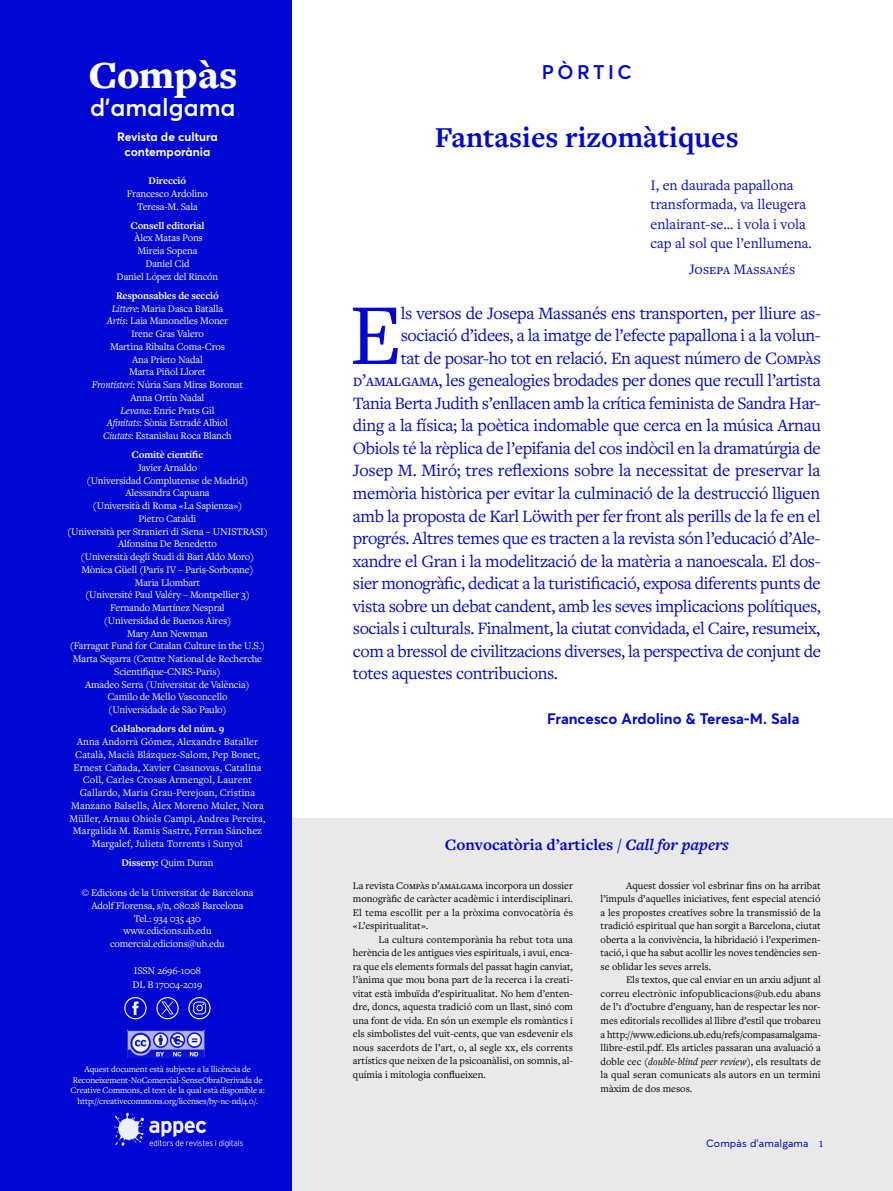
<style>
.page{position:relative;width:893px;height:1191px;background:#fff}
.page>*{position:absolute;margin:0;border:0;box-sizing:border-box;transform-origin:0 0}
.t1{font:90px "Freight Text Pro";color:#0007d2}
.t2{font:900 39.9px "Freight Text Pro";color:#fff}
.t3{font:700 30px "Freight Text Pro";color:#0007d2}
.t4{font:600 24.45px "Averta";color:#fff}
.t5{font:600 19.5px "Averta";letter-spacing:.18em;color:#0007d2}
.t6{font:18px "Freight Text Pro";letter-spacing:-.02em;color:#0007d2}
.t7{font:700 16.5px "Freight Text Pro";color:#0007d2}
.t8{font:15px/19.5px "Freight Text Pro";color:#0007d2}
.t9{font:700 15px "Averta";color:#0007d2}
.t10{font:700 12px/15px "Averta";color:#fff;text-align:center}
.t11{font:10.5px/13.5px "Freight Text Pro";color:#000;text-align:justify}
.t12{font:10.5px/12.8px "Freight Text Pro";letter-spacing:-.015em;color:#fff;text-align:center}
.t13{font:10.5px/12.8px "Freight Text Pro";letter-spacing:.01em;color:#fff;text-align:center}
.t14{font:700 10.5px "Freight Text Pro";letter-spacing:-.015em;color:#fff}
.t15{font:10.5px "Averta";letter-spacing:.02em;color:#0007d2}
.t16{font:9px/10.5px "Freight Text Pro";letter-spacing:-.015em;color:#fff;text-align:center}
.s1{font-weight:700}
.s2{font-style:italic}
.s3{font-family:"Freight Text Pro";font-size:12.75px}
</style>
<div class="page">
<div style="left:289px;top:818px;width:604px;height:373px;background:#e9e9e9"></div>
<div style="left:0;top:0;width:291px;height:1191px;background:#0007d2"></div>
<div style="left:124px;top:997px;width:23px;height:22px;border:1px solid #fff;border-radius:50%"></div>
<svg style="left:132px;top:1001px;width:7px;height:14px"></svg>
<div style="left:156px;top:997px;width:23px;height:22px;border:1px solid #fff;border-radius:50%"></div>
<svg style="left:193px;top:1001px;width:13px;height:13px"></svg>
<div style="left:188px;top:997px;width:23px;height:22px;border:1px solid #fff;border-radius:50%"></div>
<svg style="left:161px;top:1001px;width:13px;height:13px"></svg>
<img style="left:114px;top:1112px;width:129px;height:36px">
<img style="left:128px;top:1030px;width:76px;height:27px">
<h2 class="t2" style="left:89px;top:49px;width:150px">Compàs</h2>
<h3 class="t4" style="left:90px;top:92px;width:147px">d’amalgama</h3>
<p class="t10" style="left:117px;top:129px;width:102px">Revista de cultura contemporània</p>
<p class="t14" style="left:149px;top:174px;width:39px">Direcció</p>
<p class="t12" style="left:127px;top:187px;width:83px">Francesco Ardolino<br>Teresa-M. Sala</p>
<p class="t14" style="left:130px;top:218px;width:76px">Consell editorial</p>
<p class="t12" style="left:117px;top:231px;width:103px">Àlex Matas Pons<br>Mireia Sopena<br>Daniel Cid<br>Daniel López del Rincón</p>
<p class="t12" style="left:92px;top:289px;width:153px"><span class="s1">Responsables de secció<br></span><span class="s2">Littere</span>: Maria Dasca Batalla<br><span class="s2">Artis</span>: Laia Manonelles Moner<br>Irene Gras Valero<br>Martina Ribalta Coma-Cros<br>Ana Prieto Nadal<br>Marta Piñol Lloret<br><span class="s2">Frontisteri</span>: Núria Sara Miras Boronat<br>Anna Ortín Nadal<br><span class="s2">Levana</span>: Enric Prats Gil<br><span class="s2">Afinitats</span>: Sònia Estradé Albiol<br><span class="s2">Ciutats</span>: Estanislau Roca Blanch</p>
<p class="t14" style="left:132px;top:448px;width:73px">Comitè científic</p>
<p class="t12" style="left:67px;top:461px;width:202px">Javier Arnaldo<br>(Universidad Complutense de Madrid)<br>Alessandra Capuana<br>(Università di Roma «La Sapienza»)<br>Pietro Cataldi<br>(Università per Stranieri di Siena – UNISTRASI)<br>Alfonsina De Benedetto<br>(Università degli Studi di Bari Aldo Moro)<br>Mònica Güell (Paris IV – Paris-Sorbonne)<br>Maria Llombart<br>(Université Paul Valéry – Montpellier 3)<br>Fernando Martínez Nespral<br>(Universidad de Buenos Aires)<br>Mary Ann Newman<br>(Farragut Fund for Catalan Culture in the U.S.)<br>Marta Segarra (Centre National de Recherche<br>Scientifique-CNRS-Paris)<br>Amadeo Serra (Universitat de València)<br>Camilo de Mello Vasconcello<br>(Universidade de São Paulo)</p>
<p class="t14" style="left:111px;top:722px;width:115px">Col·laboradors del núm. 9</p>
<p class="t13" style="left:70px;top:735px;width:197px">Anna Andorrà Gómez, Alexandre Bataller Català, Macià Blázquez-Salom, Pep Bonet, Ernest Cañada, Xavier Casanovas, Catalina Coll, Carles Crosas Armengol, Laurent Gallardo, Maria Grau-Perejoan, Cristina Manzano Balsells, Àlex Moreno Mulet, Nora Müller, Arnau Obiols Campi, Andrea Pereira, Margalida M. Ramis Sastre, Ferran Sánchez Margalef, Julieta Torrents i Sunyol</p>
<p class="t12" style="left:122px;top:856px;width:93px"><span class="s1">Disseny:</span> Quim Duran</p>
<p class="t12" style="left:81px;top:886px;width:174px">© Edicions de la Universitat de Barcelona<br>Adolf Florensa, s/n, 08028 Barcelona<br>Tel.: 934 035 430<br>www.edicions.ub.edu comercial.edicions@ub.edu</p>
<p class="t12" style="left:132px;top:963px;width:72px;line-height:13.5px;text-align:left">ISSN 2696-1008<br>DL B 17004-2019</p>
<p class="t16" style="left:71px;top:1063px;width:196px">Aquest document està subjecte a la llicència de Reconeixement-NoComercial-SenseObraDerivada de Creative Commons, el text de la qual està disponible a: http://creativecommons.org/licenses/by-nc-nd/4.0/.</p>
<h3 class="t5" style="left:542px;top:60px;width:91px">PÒRTIC</h3>
<h3 class="t3" style="left:435px;top:117px;width:305px">Fantasies rizomàtiques</h3>
<h3 class="t8" style="left:651px;top:175px;width:163px">I, en daurada papallona transformada, va lleugera enlairant-se... i vola i vola cap al sol que l’enllumena.</h3>
<h3 class="t8" style="left:689px;top:259px;width:108px">Josepa Massanés</h3>
<h1 class="t1" style="left:349px;top:276px;width:54px">E</h1>
<h3 class="t6" style="left:401px;top:301px;width:422px">ls versos de Josepa Massanés ens transporten, per lliure as-</h3>
<h3 class="t6" style="left:401px;top:324px;width:422px">sociació d’idees, a la imatge de l’efecte papallona i a la volun-</h3>
<h3 class="t6" style="left:401px;top:346px;width:421px">tat de posar-ho tot en relació. En aquest número de Compàs</h3>
<h3 class="t6" style="left:353px;top:369px;width:469px">d’amalgama, les genealogies brodades per dones que recull l’artista</h3>
<h3 class="t6" style="left:353px;top:391px;width:469px">Tania Berta Judith s’enllacen amb la crítica feminista de Sandra Har-</h3>
<h3 class="t6" style="left:353px;top:414px;width:469px">ding a la física; la poètica indomable que cerca en la música Arnau</h3>
<h3 class="t6" style="left:353px;top:436px;width:469px">Obiols té la rèplica de l’epifania del cos indòcil en la dramatúrgia de</h3>
<h3 class="t6" style="left:353px;top:459px;width:469px">Josep M. Miró; tres reflexions sobre la necessitat de preservar la</h3>
<h3 class="t6" style="left:353px;top:481px;width:469px">memòria històrica per evitar la culminació de la destrucció lliguen</h3>
<h3 class="t6" style="left:353px;top:504px;width:469px">amb la proposta de Karl Löwith per fer front als perills de la fe en el</h3>
<h3 class="t6" style="left:353px;top:526px;width:469px">progrés. Altres temes que es tracten a la revista són l’educació d’Ale-</h3>
<h3 class="t6" style="left:353px;top:549px;width:469px">xandre el Gran i la modelització de la matèria a nanoescala. El dos-</h3>
<h3 class="t6" style="left:353px;top:571px;width:469px">sier monogràfic, dedicat a la turistificació, exposa diferents punts de</h3>
<h3 class="t6" style="left:353px;top:594px;width:469px">vista sobre un debat candent, amb les seves implicacions polítiques,</h3>
<h3 class="t6" style="left:353px;top:616px;width:469px">socials i culturals. Finalment, la ciutat convidada, el Caire, resumeix,</h3>
<h3 class="t6" style="left:353px;top:639px;width:469px">com a bressol de civilitzacions diverses, la perspectiva de conjunt de</h3>
<h3 class="t6" style="left:353px;top:661px;width:206px">totes aquestes contribucions.</h3>
<h3 class="t9" style="left:547px;top:709px;width:254px">Francesco Ardolino &amp; Teresa-M. Sala</h3>
<h3 class="t7" style="left:445px;top:834px;width:286px">Convocatòria d’articles / <span class="s2">Call for papers</span></h3>
<p class="t11" style="left:353px;top:878px;width:222px">La revista Compàs d’amalgama incorpora un dossier monogràfic de caràcter acadèmic i interdisciplinari.<br>El tema escollit per a la pròxima convocatòria és «L’espiritualitat».</p>
<p class="t11" style="left:353px;top:932px;width:222px;text-indent:26px">La cultura contemporània ha rebut tota una herència de les antigues vies espirituals, i avui, enca&shy;ra que els elements formals del passat hagin canviat, l’ànima que mou bona part de la recerca i la creati&shy;vitat està imbuïda d’espiritualitat. No hem d’enten&shy;dre, doncs, aquesta tradició com un llast, sinó com una font de vida. En són un exemple els romàntics i els simbolistes del vuit-cents, que van esdevenir els nous sacerdots de l’art, o, al segle xx, els corrents artístics que neixen de la psicoanàlisi, on somnis, al&shy;químia i mitologia conflueixen.</p>
<p class="t11" style="left:601px;top:878px;width:222px;text-indent:26px">Aquest dossier vol esbrinar fins on ha arribat l’impuls d’aquelles iniciatives, fent especial atenció a les propostes creatives sobre la transmissió de la tradició espiritual que han sorgit a Barcelona, ciutat oberta a la convivència, la hibridació i l’experimen&shy;tació, i que ha sabut acollir les noves tendències sen&shy;se oblidar les seves arrels.</p>
<p class="t11" style="left:601px;top:973px;width:222px;text-indent:26px">Els textos, que cal enviar en un arxiu adjunt al correu electrònic infopublicacions@ub.edu abans de l’1 d’octubre d’enguany, han de respectar les nor&shy;mes editorials recollides al llibre d’estil que trobareu a http://www.edicions.ub.edu/refs/compasamalgama&shy;llibre-estil.pdf. Els articles passaran una avaluació a doble cec (<span class="s2">double-blind peer review</span>), els resultats de la qual seran comunicats als autors en un termini màxim de dos mesos.</p>
<p class="t15" style="left:706px;top:1136px;width:119px">Compàs d’amalgama <span class="s3">1</span></p>
</div>
